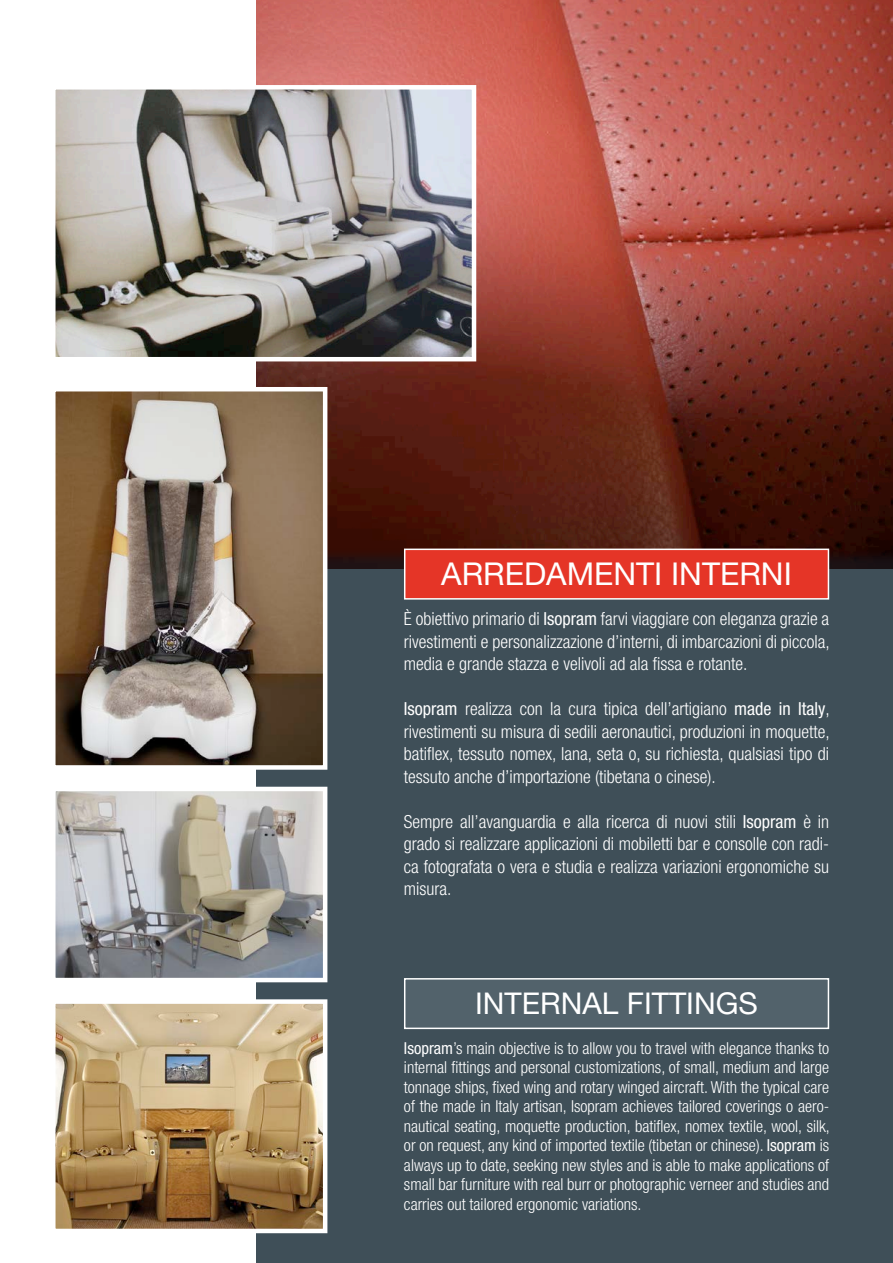
<style>
.page{position:relative;width:893px;height:1263px;background:#fff}
.page>*{position:absolute;margin:0;border:0;box-sizing:border-box;transform-origin:0 0}
.t1{font:31.5px "Helvetica Neue LT Std";color:#fff}
.t2{font:30px "Helvetica Neue LT Std";color:#fff}
.t3{font:300 condensed 18px/22.5px "Helvetica Neue LT Std";color:#fff;text-align:justify}
.t4{font:300 condensed 16.5px/19.5px "Helvetica Neue LT Std";color:#fff;text-align:justify}
.s1{font-weight:400}
</style>
<div class="page">
<img style="left:256px;top:0;width:637px;height:548px">
<div style="left:0;top:570px;width:893px;height:693px;background:#3f4f58"></div>
<div style="left:404px;top:549px;width:425px;height:51px;background:#e53527;border:2px solid #fff"></div>
<div style="left:404px;top:978px;width:425px;height:51px;background:#52626b;border:2px solid #fff"></div>
<div style="left:0;top:0;width:255px;height:1263px;background:#fff"></div>
<img style="left:56px;top:792px;width:266px;height:185px">
<div style="left:51px;top:787px;width:276px;height:195px;border:4px solid #fff"></div>
<img style="left:56px;top:1004px;width:266px;height:224px">
<div style="left:51px;top:999px;width:276px;height:234px;border:4px solid #fff"></div>
<img style="left:56px;top:392px;width:266px;height:373px">
<div style="left:51px;top:387px;width:276px;height:383px;border:4px solid #fff"></div>
<img style="left:56px;top:90px;width:415px;height:266px">
<div style="left:51px;top:85px;width:425px;height:276px;border:4px solid #fff"></div>
<h1 class="t1" style="left:441px;top:555px;width:352px">ARREDAMENTI INTERNI</h1>
<p class="t3" style="left:404px;top:607px;width:427px">È obiettivo primario di <span class="s1">Isopram</span> farvi viaggiare con eleganza grazie a rivestimenti e personalizzazione d’interni, di imbarcazioni di piccola, media e grande stazza e velivoli ad ala fissa e rotante.</p>
<p class="t3" style="left:404px;top:697px;width:427px"><span class="s1">Isopram</span> realizza con la cura tipica dell’artigiano <span class="s1">made in Italy</span>, rivestimenti su misura di sedili aeronautici, produzioni in moquette, batiflex, tessuto nomex, lana, seta o, su richiesta, qualsiasi tipo di tessuto anche d’importazione (tibetana o cinese).</p>
<p class="t3" style="left:404px;top:810px;width:427px">Sempre all’avanguardia e alla ricerca di nuovi stili <span class="s1">Isopram</span> è in grado si realizzare applicazioni di mobiletti bar e consolle con radi&shy;ca fotografata o vera e studia e realizza variazioni ergonomiche su misura.</p>
<h2 class="t2" style="left:475px;top:985px;width:284px">INTERNAL FITTINGS</h2>
<p class="t4" style="left:404px;top:1038px;width:427px"><span class="s1">Isopram</span>’s main objective is to allow you to travel with elegance thanks to internal fittings and personal customizations, of small, medium and large tonnage ships, fixed wing and rotary winged aircraft. With the typical care of the made in Italy artisan, Isopram achieves tailored coverings o aero&shy;nautical seating, moquette production, batiflex, nomex textile, wool, silk, or on request, any kind of imported textile (tibetan or chinese). <span class="s1">Isopram</span> is always up to date, seeking new styles and is able to make applications of small bar furniture with real burr or photographic verneer and studies and carries out tailored ergonomic variations.</p>
</div>
